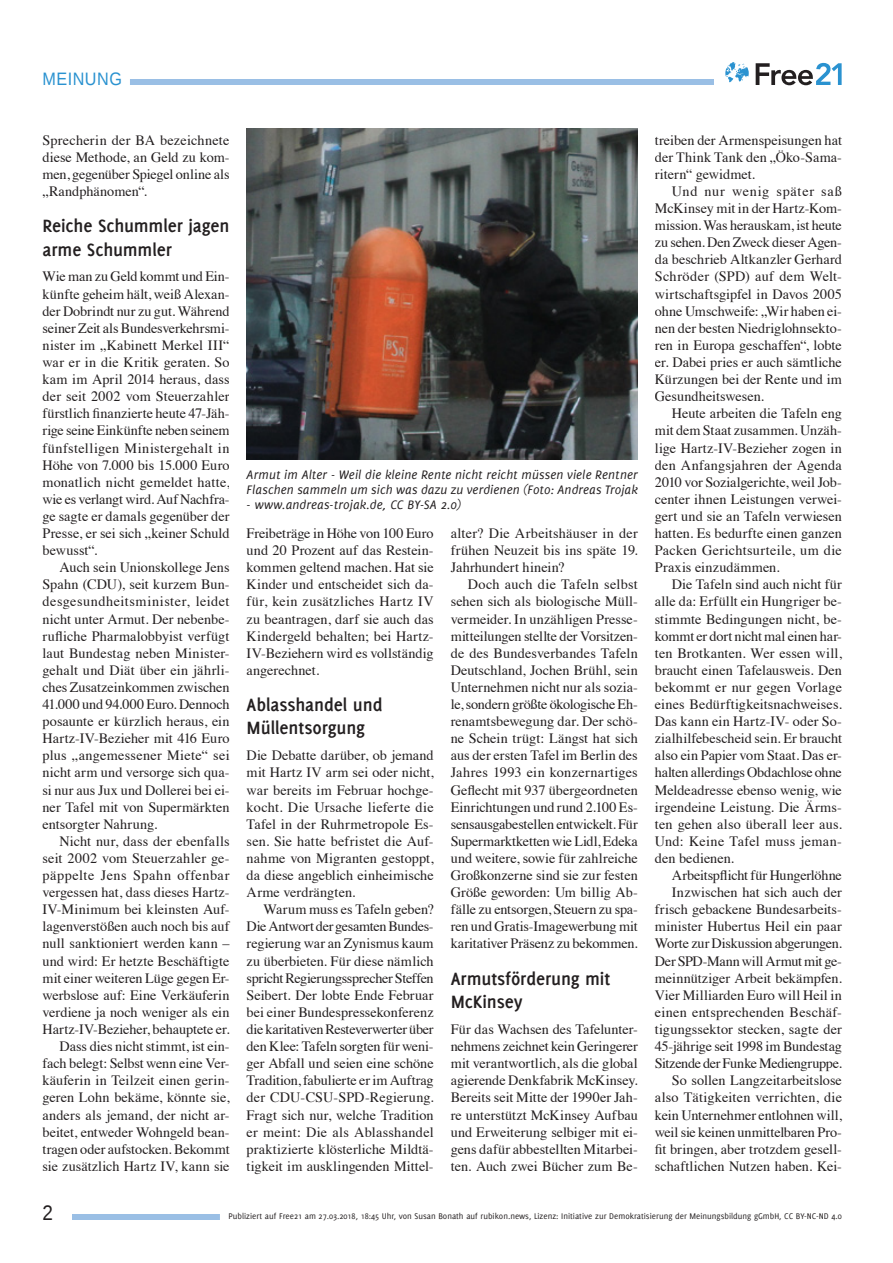
<style>
.page{position:relative;width:893px;height:1263px;background:#fff}
.page>*{position:absolute;margin:0;border:0;box-sizing:border-box;transform-origin:0 0}
.t1{font:21px "Liberation Sans";color:#231f20;scale:.9 1}
.t2{font:700 19.5px/23.4px "Delicious";letter-spacing:-.005em;color:#231f20}
.t3{font:18px "Liberation Sans";letter-spacing:.03em;color:#2a92d0;scale:.9 1}
.t4{font:14.25px/17.1px "Times";color:#231f20;text-align:justify}
.t5{font:italic 13.5px/15px "Delicious";letter-spacing:.01em;color:#231f20}
.t6{font:9px "Delicious";color:#231f20}
</style>
<div class="page">
<div style="left:72px;top:1214px;width:766px;height:6px;background:#9abfe5"></div>
<div style="left:43px;top:79px;width:671px;height:6px;background:#9abfe5"></div>
<div style="left:220px;top:1211px;width:630px;height:12px;background:#fff"></div>
<div style="left:34px;top:74px;width:96px;height:15px;background:#fff"></div>
<svg style="left:756px;top:63px;width:86px;height:22px"></svg>
<svg style="left:725px;top:62px;width:24px;height:20px"></svg>
<img style="left:247px;top:128px;width:391px;height:331px">
<p class="t3" style="left:43px;top:69px;width:90px">MEINUNG</p>
<p class="t4" style="left:43px;top:130px;width:189px">Sprecherin der BA bezeichnete diese Methode, an Geld zu kom&shy;men, gegenüber Spiegel online als „Randphänomen“.</p>
<h2 class="t2" style="left:43px;top:214px;width:189px">Reiche Schummler jagen arme Schummler</h2>
<p class="t4" style="left:43px;top:267px;width:189px">Wie man zu Geld kommt und Ein&shy;künfte geheim hält, weiß Alexan&shy;der Dobrindt nur zu gut. Während seiner Zeit als Bundesverkehrsmi&shy;nister im „Kabinett Merkel III“ war er in die Kritik geraten. So kam im April 2014 heraus, dass der seit 2002 vom Steuerzahler fürstlich finanzierte heute 47-Jäh&shy;rige seine Einkünfte neben seinem fünfstelligen Ministergehalt in Höhe von 7.000 bis 15.000 Euro monatlich nicht gemeldet hatte, wie es verlangt wird. Auf Nachfra&shy;ge sagte er damals gegenüber der Presse, er sei sich „keiner Schuld bewusst“.</p>
<p class="t4" style="left:43px;top:558px;width:189px;text-indent:17px">Auch sein Unionskollege Jens Spahn (CDU), seit kurzem Bun&shy;desgesundheitsminister, leidet nicht unter Armut. Der nebenbe&shy;rufliche Pharmalobbyist verfügt laut Bundestag neben Minister&shy;gehalt und Diät über ein jährli&shy;ches Zusatzeinkommen zwischen 41.000 und 94.000 Euro. Dennoch posaunte er kürzlich heraus, ein Hartz-IV-Bezieher mit 416 Euro plus „angemessener Miete“ sei nicht arm und versorge sich qua&shy;si nur aus Jux und Dollerei bei ei&shy;ner Tafel mit von Supermärkten entsorgter Nahrung.</p>
<p class="t4" style="left:43px;top:831px;width:189px;text-align:right">Nicht nur, dass der ebenfalls seit 2002 vom Steuerzahler ge&shy;päppelte Jens Spahn offenbar vergessen hat, dass dieses Hartz-<br>IV-Minimum bei kleinsten Auf&shy;lagenverstößen auch noch bis auf null sanktioniert werden kann – und wird: Er hetzte Beschäftigte mit einer weiteren Lüge gegen Er&shy;werbslose auf: Eine Verkäuferin verdiene ja noch weniger als ein<br>Hartz-IV-Bezieher, behauptete er.<br>Dass dies nicht stimmt, ist ein&shy;fach belegt: Selbst wenn eine Ver&shy;käuferin in Teilzeit einen gerin&shy;geren Lohn bekäme, könnte sie, anders als jemand, der nicht ar&shy;beitet, entweder Wohngeld bean&shy;tragen oder aufstocken. Bekommt sie zusätzlich Hartz IV, kann sie</p>
<p class="t5" style="left:247px;top:467px;width:393px">Armut im Alter - Weil die kleine Rente nicht reicht müssen viele Rentner<br>Flaschen sammeln um sich was dazu zu verdienen (Foto: Andreas Trojak</p>
<p class="t5" style="left:247px;top:497px;width:216px">- www.andreas-trojak.de, CC BY-SA 2.0)</p>
<p class="t4" style="left:247px;top:523px;width:189px">Freibeträge in Höhe von 100 Euro und 20 Prozent auf das Restein&shy;kommen geltend machen. Hat sie Kinder und entscheidet sich da&shy;für, kein zusätzliches Hartz IV zu beantragen, darf sie auch das Kindergeld behalten; bei Hartz-IV-Beziehern wird es vollständig angerechnet.</p>
<h2 class="t2" style="left:247px;top:693px;width:137px">Ablasshandel und<br>Müllentsorgung</h2>
<p class="t4" style="left:247px;top:746px;width:189px">Die Debatte darüber, ob jemand mit Hartz IV arm sei oder nicht, war bereits im Februar hochge&shy;kocht. Die Ursache lieferte die Tafel in der Ruhrmetropole Es&shy;sen. Sie hatte befristet die Auf&shy;nahme von Migranten gestoppt, da diese angeblich einheimische Arme verdrängten.</p>
<p class="t4" style="left:247px;top:900px;width:189px;text-indent:17px">Warum muss es Tafeln geben?<br>Die Antwort der gesamten Bundes&shy;regierung war an Zynismus kaum zu überbieten. Für diese nämlich spricht Regierungssprecher Steffen Seibert. Der lobte Ende Februar bei einer Bundespressekonferenz die karitativen Resteverwerter über den Klee: Tafeln sorgten für weni&shy;ger Abfall und seien eine schöne Tradition, fabulierte er im Auftrag der CDU-CSU-SPD-Regierung.<br>Fragt sich nur, welche Tradition er meint: Die als Ablasshandel praktizierte klösterliche Mildtä&shy;tigkeit im ausklingenden Mittel-</p>
<p class="t4" style="left:451px;top:523px;width:189px">alter? Die Arbeitshäuser in der frühen Neuzeit bis ins späte 19.<br>Jahrhundert hinein?</p>
<p class="t4" style="left:451px;top:575px;width:189px;text-indent:17px">Doch auch die Tafeln selbst sehen sich als biologische Müll&shy;vermeider. In unzähligen Presse&shy;mitteilungen stellte der Vorsitzen&shy;de des Bundesverbandes Tafeln Deutschland, Jochen Brühl, sein Unternehmen nicht nur als sozia&shy;le, sondern größte ökologische Eh&shy;renamtsbewegung dar. Der schö&shy;ne Schein trügt: Längst hat sich aus der ersten Tafel im Berlin des Jahres 1993 ein konzernartiges Geflecht mit 937 übergeordneten Einrichtungen und rund 2.100 Es&shy;sensausgabestellen entwickelt. Für Supermarktketten wie Lidl, Edeka und weitere, sowie für zahlreiche Großkonzerne sind sie zur festen Größe geworden: Um billig Ab&shy;fälle zu entsorgen, Steuern zu spa&shy;ren und Gratis-Imagewerbung mit karitativer Präsenz zu bekommen.</p>
<h2 class="t2" style="left:451px;top:966px;width:161px">Armutsförderung mit<br>McKinsey</h2>
<p class="t4" style="left:451px;top:1019px;width:189px">Für das Wachsen des Tafelunter&shy;nehmens zeichnet kein Geringerer mit verantwortlich, als die global agierende Denkfabrik McKinsey.<br>Bereits seit Mitte der 1990er Jah&shy;re unterstützt McKinsey Aufbau und Erweiterung selbiger mit ei&shy;gens dafür abbestellten Mitarbei&shy;ten. Auch zwei Bücher zum Be-</p>
<p class="t4" style="left:655px;top:130px;width:189px">treiben der Armenspeisungen hat der Think Tank den „Öko-Sama&shy;ritern“ gewidmet.</p>
<p class="t4" style="left:655px;top:181px;width:189px;text-indent:17px">Und nur wenig später saß McKinsey mit in der Hartz-Kom&shy;mission. Was herauskam, ist heute zu sehen. Den Zweck dieser Agen&shy;da beschrieb Altkanzler Gerhard Schröder (SPD) auf dem Welt&shy;wirtschaftsgipfel in Davos 2005 ohne Umschweife: „Wir haben ei&shy;nen der besten Niedriglohnsekto&shy;ren in Europa geschaffen“, lobte er. Dabei pries er auch sämtliche Kürzungen bei der Rente und im Gesundheitswesen.</p>
<p class="t4" style="left:655px;top:404px;width:189px;text-indent:17px">Heute arbeiten die Tafeln eng mit dem Staat zusammen. Unzäh&shy;lige Hartz-IV-Bezieher zogen in den Anfangsjahren der Agenda 2010 vor Sozialgerichte, weil Job&shy;center ihnen Leistungen verwei&shy;gert und sie an Tafeln verwiesen hatten. Es bedurfte einen ganzen Packen Gerichtsurteile, um die Praxis einzudämmen.</p>
<p class="t4" style="left:655px;top:575px;width:189px;text-indent:17px">Die Tafeln sind auch nicht für alle da: Erfüllt ein Hungriger be&shy;stimmte Bedingungen nicht, be&shy;kommt er dort nicht mal einen har&shy;ten Brotkanten. Wer essen will, braucht einen Tafelausweis. Den bekommt er nur gegen Vorlage eines Bedürftigkeitsnachweises.<br>Das kann ein Hartz-IV- oder So&shy;zialhilfebescheid sein. Er braucht also ein Papier vom Staat. Das er&shy;halten allerdings Obdachlose ohne Meldeadresse ebenso wenig, wie irgendeine Leistung. Die Ärms&shy;ten gehen also überall leer aus.<br>Und: Keine Tafel muss jeman&shy;den bedienen.</p>
<p class="t4" style="left:655px;top:865px;width:189px;text-align:right">Arbeitspflicht für Hungerlöhne Inzwischen hat sich auch der frisch gebackene Bundesarbeits&shy;minister Hubertus Heil ein paar Worte zur Diskussion abgerungen.<br>Der SPD-Mann will Armut mit ge&shy;meinnütziger Arbeit bekämpfen.<br>Vier Milliarden Euro will Heil in einen entsprechenden Beschäf&shy;tigungssektor stecken, sagte der 45-jährige seit 1998 im Bundestag Sitzende der Funke Mediengruppe.<br>So sollen Langzeitarbeitslose also Tätigkeiten verrichten, die kein Unternehmer entlohnen will, weil sie keinen unmittelbaren Pro&shy;fit bringen, aber trotzdem gesell&shy;schaftlichen Nutzen haben. Kei-</p>
<h1 class="t1" style="left:43px;top:1201px;width:13px">2</h1>
<p class="t6" style="left:228px;top:1211px;width:615px">Publiziert auf Free21 am 27.03.2018, 18:45 Uhr, von Susan Bonath auf rubikon.news, Lizenz: Initiative zur Demokratisierung der Meinungsbildung gGmbH, CC BY-NC-ND 4.0</p>
</div>
